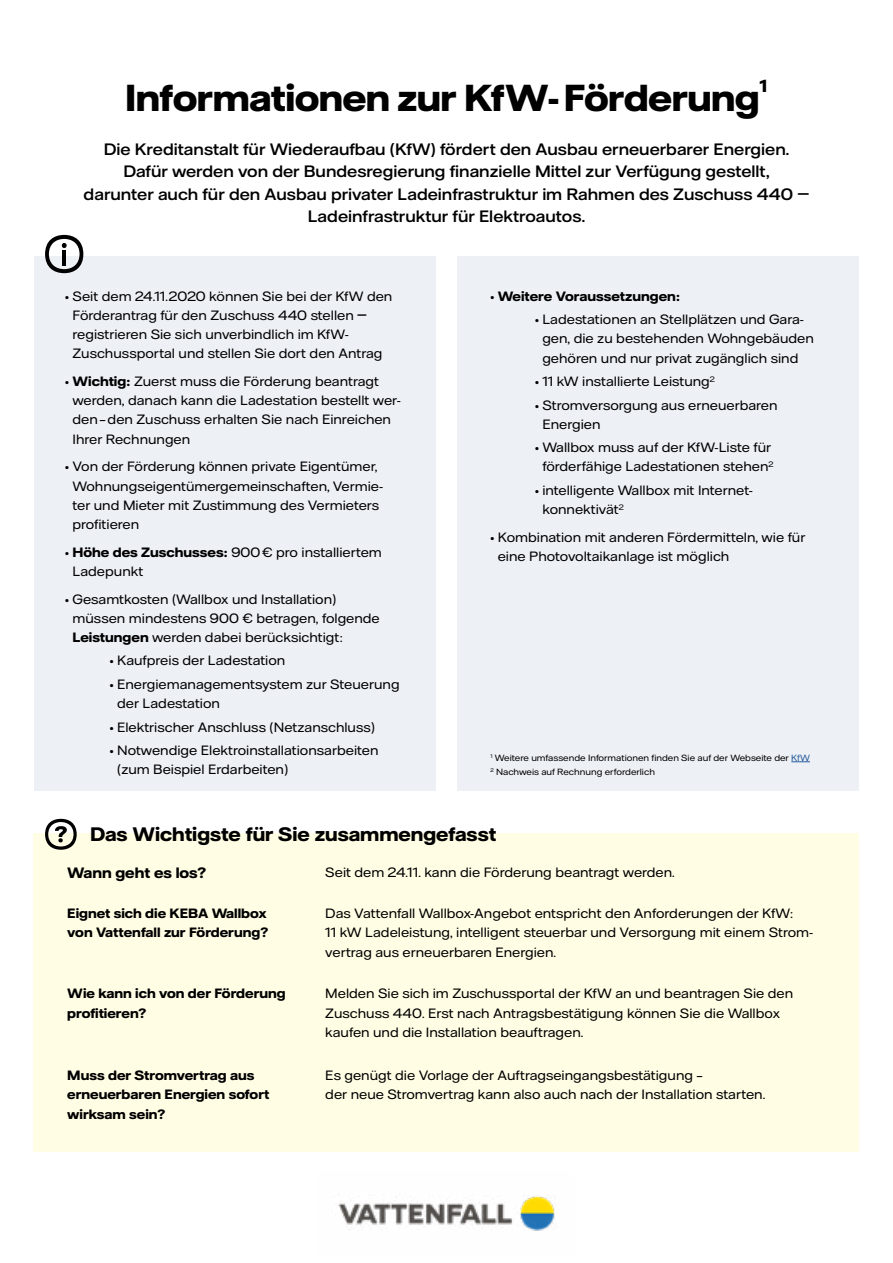
<style>
.page{position:relative;width:893px;height:1263px;background:#fff}
.page>*{position:absolute;margin:0;border:0;box-sizing:border-box;transform-origin:0 0}
.t1{font:700 37.5px "Vattenfall Hall Display";color:#000}
.t2{font:700 19.5px "Vattenfall Hall";color:#000}
.t3{font:700 17.55px "Vattenfall Hall Display";color:#000}
.t4{font:500 16.5px/22.5px "Vattenfall Hall";color:#000;text-align:center}
.t5{font:700 15px "Vattenfall Hall";color:#000}
.t6{font:13.5px/19.2px "Vattenfall Hall";color:#000}
.t7{font:700 13.5px/19.5px "Vattenfall Hall";color:#000}
.t8{font:9px/13.5px "Vattenfall Hall";color:#000}
.s1{font-weight:500}
.s2{font-weight:700}
.s3{font-weight:400}
.s4{color:#275b9b}
</style>
<div class="page">
<img style="left:338px;top:1194px;width:217px;height:37px">
<div style="left:35px;top:257px;width:401px;height:534px;background:#edf1f6"></div>
<div style="left:457px;top:257px;width:402px;height:534px;background:#edf1f6"></div>
<div style="left:33px;top:833px;width:826px;height:319px;background:#fffee5"></div>
<svg style="left:45px;top:235px;width:38px;height:38px"></svg>
<svg style="left:45px;top:819px;width:32px;height:31px"></svg>
<svg style="left:791px;top:761px;width:19px;height:1px"></svg>
<h1 class="t1" style="left:125px;top:75px;width:635px">Informationen zur KfW-Förderung</h1>
<p class="t3" style="left:759px;top:75px;width:10px">1</p>
<p class="t4" style="left:84px;top:138px;width:727px">Die Kreditanstalt für Wiederaufbau (KfW) fördert den Ausbau erneuerbarer Energien.<br>Dafür werden von der Bundesregierung finanzielle Mittel zur Verfügung gestellt,<br>darunter auch für den Ausbau privater Ladeinfrastruktur im Rahmen des Zuschuss 440 — Ladeinfrastruktur für Elektroautos.</p>
<p class="t6" style="left:73px;top:286px;width:321px;text-indent:-7px">• Seit dem 24.11.2020 können Sie bei der KfW den Förderantrag für den Zuschuss 440 stellen <span class="s1">— </span>registrieren Sie sich unverbindlich im KfW-Zuschussportal und stellen Sie dort den Antrag</p>
<p class="t6" style="left:73px;top:371px;width:330px;text-indent:-7px">• <span class="s2">Wichtig:</span> Zuerst muss die Förderung beantragt werden, danach kann die Ladestation bestellt wer&shy;den–den Zuschuss erhalten Sie nach Einreichen Ihrer Rechnungen</p>
<p class="t6" style="left:73px;top:457px;width:312px;text-indent:-7px">• Von der Förderung können private Eigentümer, Wohnungseigentümergemeinschaften, Vermie&shy;ter und Mieter mit Zustimmung des Vermieters profitieren</p>
<p class="t6" style="left:73px;top:542px;width:311px;text-indent:-7px">• <span class="s2">Höhe des Zuschusses:</span> 900€ pro installiertem<br>Ladepunkt</p>
<p class="t6" style="left:73px;top:589px;width:309px;text-indent:-7px">• Gesamtkosten (Wallbox und Installation) müssen mindestens 900 € betragen, folgende<br><span class="s2">Leistungen</span> werden dabei berücksichtigt:</p>
<p class="t6" style="left:110px;top:651px;width:177px">• Kaufpreis der Ladestation</p>
<p class="t6" style="left:117px;top:674px;width:284px;text-indent:-7px">• Energiemanagementsystem zur Steuerung der Ladestation</p>
<p class="t6" style="left:110px;top:717px;width:267px">• Elektrischer Anschluss (Netzanschluss)</p>
<p class="t6" style="left:117px;top:740px;width:263px;text-indent:-7px">• Notwendige Elektroinstallationsarbeiten (zum Beispiel Erdarbeiten)</p>
<p class="t7" style="left:490px;top:286px;width:191px"><span class="s3">•</span> Weitere Voraussetzungen:</p>
<p class="t6" style="left:542px;top:310px;width:273px;text-indent:-7px">• Ladestationen an Stellplätzen und Gara&shy;gen, die zu bestehenden Wohngebäuden gehören und nur privat zugänglich sind</p>
<p class="t6" style="left:535px;top:371px;width:181px">• 11 kW installierte Leistung<sup>2</sup></p>
<p class="t6" style="left:542px;top:395px;width:237px;text-indent:-7px">• Stromversorgung aus erneuerbaren<br>Energien</p>
<p class="t6" style="left:535px;top:438px;width:240px;text-align:center">• Wallbox muss auf der KfW-Liste für förderfähige Ladestationen stehen<sup>2</sup></p>
<p class="t6" style="left:542px;top:480px;width:212px;text-indent:-7px">• intelligente Wallbox mit Internet&shy;konnektivät<sup>2</sup></p>
<p class="t6" style="left:498px;top:527px;width:309px;text-indent:-7px">• Kombination mit anderen Fördermitteln, wie für eine Photovoltaikanlage ist möglich</p>
<p class="t8" style="left:490px;top:751px;width:321px"><sup>1</sup> Weitere umfassende Informationen finden Sie auf der Webseite der <span class="s4">KfW<br></span><sup>2</sup> Nachweis auf Rechnung erforderlich</p>
<h2 class="t2" style="left:90px;top:822px;width:408px">Das Wichtigste für Sie zusammengefasst</h2>
<p class="t5" style="left:67px;top:863px;width:140px">Wann geht es los?</p>
<p class="t6" style="left:325px;top:862px;width:351px">Seit dem 24.11. kann die Förderung beantragt werden.</p>
<p class="t7" style="left:67px;top:903px;width:203px">Eignet sich die KEBA Wallbox von Vattenfall zur Förderung?</p>
<p class="t6" style="left:325px;top:903px;width:489px">Das Vattenfall Wallbox-Angebot entspricht den Anforderungen der KfW:<br>11 kW Ladeleistung, intelligent steuerbar und Versorgung mit einem Strom&shy;vertrag aus erneuerbaren Energien.</p>
<p class="t7" style="left:67px;top:984px;width:220px">Wie kann ich von der Förderung profitieren?</p>
<p class="t7" style="left:67px;top:1065px;width:204px">Muss der Stromvertrag aus erneuerbaren Energien sofort wirksam sein?</p>
<p class="t6" style="left:325px;top:984px;width:469px">Melden Sie sich im Zuschussportal der KfW an und beantragen Sie den<br>Zuschuss 440. Erst nach Antragsbestätigung können Sie die Wallbox kaufen und die Installation beauftragen.</p>
<p class="t6" style="left:325px;top:1065px;width:441px">Es genügt die Vorlage der Auftragseingangsbestätigung –<br>der neue Stromvertrag kann also auch nach der Installation starten.</p>
</div>
